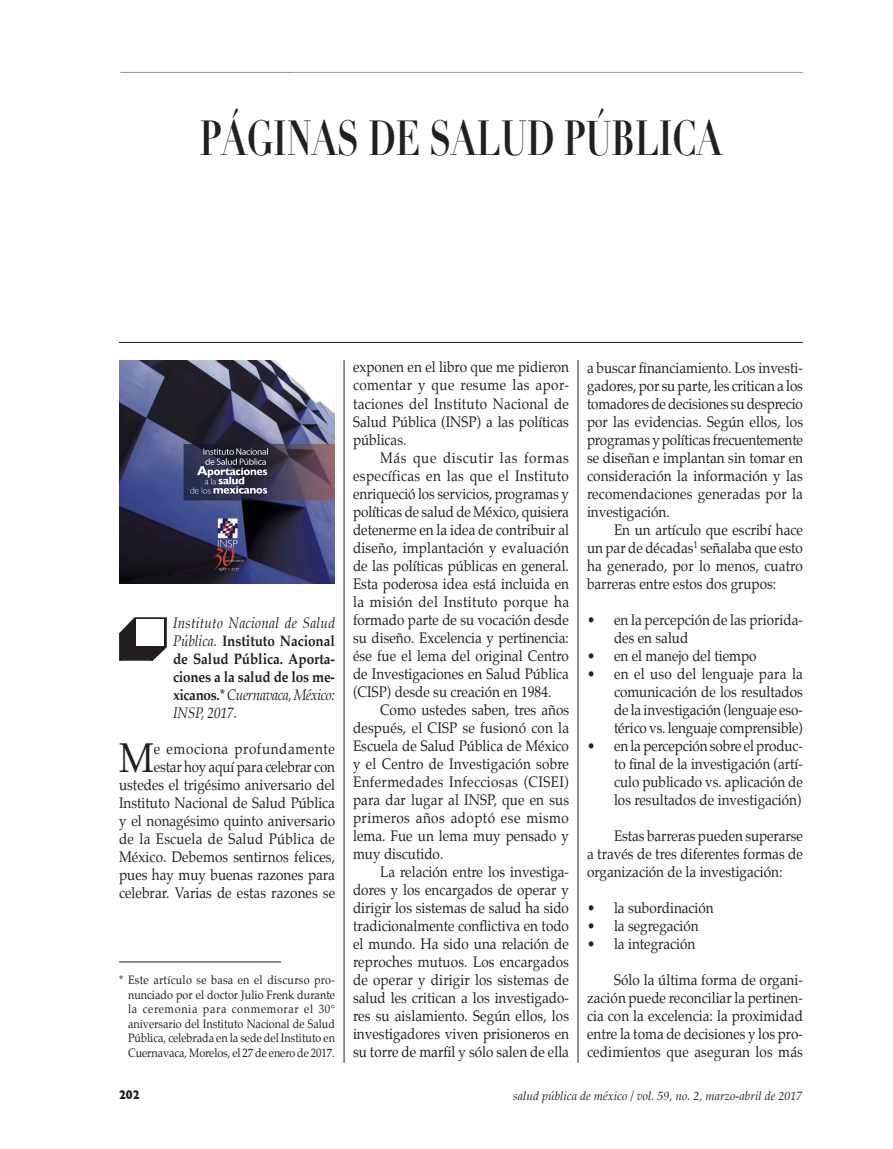
<style>
.page{position:relative;width:893px;height:1149px;background:#fff}
.page>*{position:absolute;margin:0;border:0;box-sizing:border-box;transform-origin:0 0}
.TÍTULO{font:700 48px "Didot";color:#231f20;scale:.7 1}
.TEXTO{font:40.8px "Palatino";color:#231f20;scale:.9 1}
.TEXTO-2{font:15px/18px "Palatino";color:#231f20;text-align:justify;scale:.9 1}
.BALAS{font:15px/18px "Palatino";color:#231f20;text-align:justify;scale:.9 1}
.TEXTO-3{font:700 15px/18px "Palatino";letter-spacing:-.005em;color:#231f20;text-align:justify;scale:.9 1}
.CUADROS{font:700 12.75px "Gill Sans";color:#231f20;scale:.9 1}
.PIE_PÁGINA{font:12px/14.4px "Palatino";letter-spacing:-.005em;color:#231f20;text-align:justify;scale:.9 1}
.t1{font:italic 12px "Palatino";color:#231f20}
.s1{font-weight:400;font-style:italic}
</style>
<div class="page">
<hr style="left:120px;top:72px;width:683px;height:1px;background:#231f20">
<hr style="left:119px;top:342px;width:684px;height:1px;background:#231f20">
<hr style="left:344px;top:360px;width:1px;height:702px;background:#231f20">
<hr style="left:578px;top:360px;width:1px;height:702px;background:#231f20">
<svg style="left:119px;top:617px;width:48px;height:43px"></svg>
<div style="left:136px;top:619px;width:27px;height:26px;background:#fff"></div>
<hr style="left:119px;top:961px;width:162px;height:1px;background:#231f20">
<img style="left:119px;top:360px;width:216px;height:223px">
<p class="TÍTULO" style="left:200px;top:107px;width:748px">PÁGINAS DE SALUD PÚBLICA</p>
<p class="TEXTO-3" style="left:173px;top:613px;width:181px"><span class="s1">Instituto Nacional de Salud Pública.</span> Instituto Nacional de Salud Pública. Aporta&shy;ciones a la salud de los me&shy;xicanos.* <span class="s1">Cuernavaca, México:<br>INSP, 2017.</span></p>
<p class="TEXTO-2" style="left:119px;top:739px;width:242px;text-align:right">e emociona profundamente<br>estar hoy aquí para celebrar con ustedes el trigésimo aniversario del Instituto Nacional de Salud Pública y el nonagésimo quinto aniversario de la Escuela de Salud Pública de México. Debemos sentirnos felices, pues hay muy buenas razones para celebrar. Varias de estas razones se</p>
<p class="TEXTO" style="left:119px;top:723px;width:40px">M</p>
<p class="PIE_PÁGINA" style="left:128px;top:972px;width:232px;text-indent:-9px">* Este artículo se basa en el discurso pro&shy;nunciado por el doctor Julio Frenk durante la ceremonia para conmemorar el 30° aniversario del Instituto Nacional de Salud Pública, celebrada en la sede del Instituto en Cuernavaca, Morelos, el 27 de enero de 2017.</p>
<p class="TEXTO-2" style="left:353px;top:358px;width:242px">exponen en el libro que me pidieron comentar y que resume las apor&shy;taciones del Instituto Nacional de Salud Pública (INSP) a las políticas públicas.</p>
<p class="TEXTO-2" style="left:353px;top:448px;width:242px;text-indent:27px">Más que discutir las formas específicas en las que el Instituto enriqueció los servicios, programas y políticas de salud de México, quisiera detenerme en la idea de contribuir al diseño, implantación y evaluación de las políticas públicas en general.<br>Esta poderosa idea está incluida en la misión del Instituto porque ha formado parte de su vocación desde su diseño. Excelencia y pertinencia: ése fue el lema del original Centro de Investigaciones en Salud Pública (CISP) desde su creación en 1984.</p>
<p class="TEXTO-2" style="left:353px;top:700px;width:242px;text-indent:27px">Como ustedes saben, tres años después, el CISP se fusionó con la Escuela de Salud Pública de México y el Centro de Investigación sobre Enfermedades Infecciosas (CISEI) para dar lugar al INSP, que en sus primeros años adoptó ese mismo lema. Fue un lema muy pensado y muy discutido.</p>
<p class="TEXTO-2" style="left:353px;top:862px;width:242px;text-indent:27px">La relación entre los investiga&shy;dores y los encargados de operar y dirigir los sistemas de salud ha sido tradicionalmente conflictiva en todo el mundo. Ha sido una relación de reproches mutuos. Los encargados de operar y dirigir los sistemas de salud les critican a los investigado&shy;res su aislamiento. Según ellos, los investigadores viven prisioneros en su torre de marfil y sólo salen de ella</p>
<p class="TEXTO-2" style="left:587px;top:358px;width:242px">a buscar financiamiento. Los investi&shy;gadores, por su parte, les critican a los tomadores de decisiones su desprecio por las evidencias. Según ellos, los programas y políticas frecuentemente se diseñan e implantan sin tomar en consideración la información y las recomendaciones generadas por la investigación.</p>
<p class="TEXTO-2" style="left:587px;top:520px;width:241px;text-indent:27px">En un artículo que escribí hace un par de décadas<sup>1</sup> señalaba que esto ha generado, por lo menos, cuatro barreras entre estos dos grupos:</p>
<p class="BALAS" style="left:614px;top:610px;width:211px;text-indent:-27px">• en la percepción de las priorida&shy;des en salud</p>
<p class="BALAS" style="left:587px;top:646px;width:190px">• en el manejo del tiempo</p>
<p class="BALAS" style="left:614px;top:664px;width:212px;text-indent:-27px">• en el uso del lenguaje para la comunicación de los resultados de la investigación (lenguaje eso&shy;térico vs. lenguaje comprensible)</p>
<p class="BALAS" style="left:614px;top:736px;width:211px;text-indent:-27px">• en la percepción sobre el produc&shy;to final de la investigación (artí&shy;culo publicado vs. aplicación de los resultados de investigación)</p>
<p class="TEXTO-2" style="left:587px;top:826px;width:241px;text-indent:27px">Estas barreras pueden superarse a través de tres diferentes formas de organización de la investigación:</p>
<p class="BALAS" style="left:587px;top:898px;width:142px">• la subordinación</p>
<p class="BALAS" style="left:587px;top:916px;width:126px">• la segregación</p>
<p class="BALAS" style="left:587px;top:934px;width:122px">• la integración</p>
<p class="TEXTO-2" style="left:587px;top:970px;width:241px;text-indent:27px">Sólo la última forma de organi&shy;zación puede reconciliar la pertinen&shy;cia con la excelencia: la proximidad entre la toma de decisiones y los pro&shy;cedimientos que aseguran los más</p>
<p class="CUADROS" style="left:119px;top:1083px;width:24px">202</p>
<p class="t1" style="left:513px;top:1085px;width:291px">salud pública de méxico / vol. 59, no. 2, marzo-abril de 2017</p>
</div>
